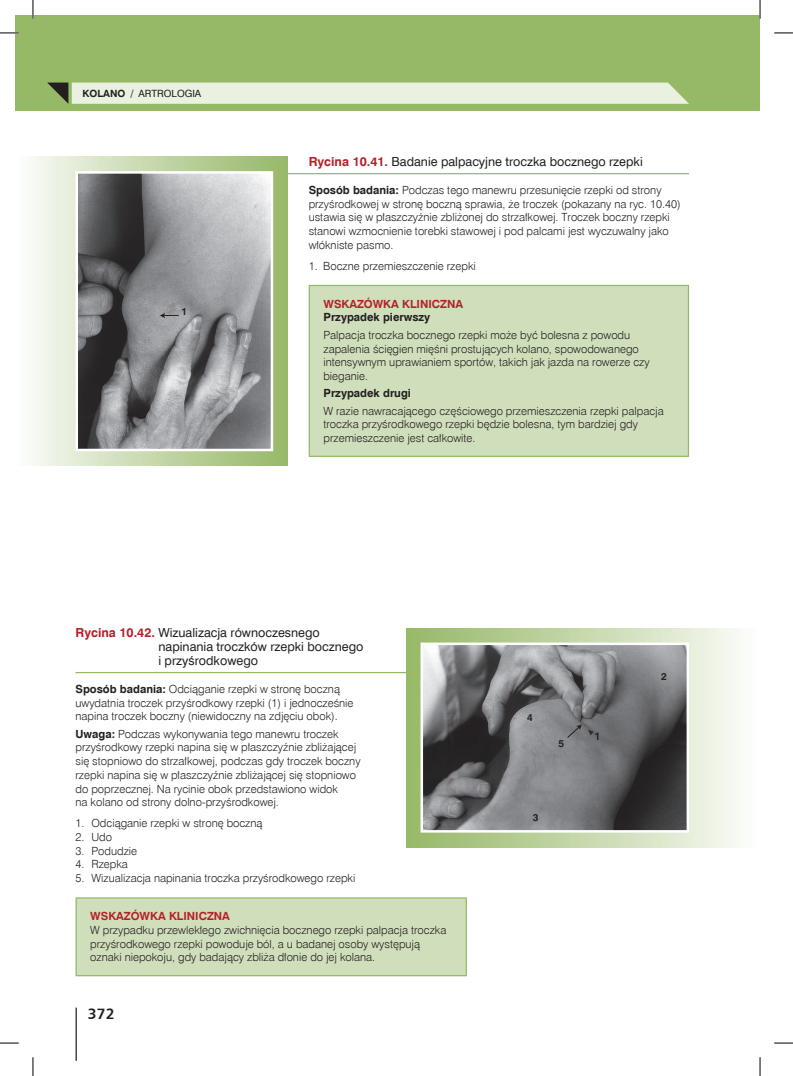
<style>
.page{position:relative;width:793px;height:1076px;background:#fff}
.page>*{position:absolute;margin:0;border:0;box-sizing:border-box;transform-origin:0 0}
.t1{font:700 15px "Humnst 777 EU";color:#231f20}
.t2{font:12.5px/13.8px "Swis 721 EU";color:#231f20}
.t3{font:11.25px/13.8px "Swis 721 Lt EU";color:#231f20}
.t4{font:700 11.25px "Swis 721 EU";color:#b61f29}
.t5{font:700 11.25px "Swis 721 EU";color:#231f20}
.t6{font:700 10px "Swis 721 EU";color:#231f20}
.t7{font:10px "Swis 721 EU";color:#231f20}
.s1{font-weight:400}
.s2{font-weight:700;color:#b61f29}
.s3{font-family:"Swis 721 EU";font-weight:700}
</style>
<div class="page">
<div style="left:15px;top:15px;width:744px;height:96px;background:#96b967"></div>
<hr style="left:75px;top:1007px;width:2px;height:53px;background:#231f20">
<svg style="left:47px;top:83px;width:641px;height:21px;background:#e3ebd7"></svg>
<hr style="left:287px;top:173px;width:401px;height:1px;background:#96b967">
<div style="left:309px;top:285px;width:379px;height:171px;background:#d0dfbb"></div>
<hr style="left:308px;top:285px;width:380px;height:1px;background:#96b967">
<hr style="left:308px;top:286px;width:2px;height:170px;background:#96b967">
<hr style="left:687px;top:286px;width:1px;height:170px;background:#96b967">
<hr style="left:308px;top:456px;width:380px;height:1px;background:#96b967">
<hr style="left:75px;top:672px;width:331px;height:1px;background:#96b967">
<div style="left:76px;top:898px;width:390px;height:77px;background:#d0dfbb"></div>
<hr style="left:75px;top:897px;width:391px;height:1px;background:#96b967">
<hr style="left:75px;top:898px;width:2px;height:77px;background:#96b967">
<hr style="left:465px;top:898px;width:1px;height:77px;background:#96b967">
<hr style="left:75px;top:975px;width:391px;height:1px;background:#96b967">
<svg style="left:31px;top:157px;width:256px;height:308px;background:#d3e1bf"></svg>
<img style="left:78px;top:174px;width:192px;height:274px">
<svg style="left:160px;top:312px;width:19px;height:6px"></svg>
<div style="left:75px;top:171px;width:198px;height:280px;border:2px solid #fff"></div>
<svg style="left:406px;top:628px;width:334px;height:219px;background:#d2e0be"></svg>
<img style="left:423px;top:645px;width:262px;height:184px">
<svg style="left:566px;top:724px;width:15px;height:14px"></svg>
<div style="left:420px;top:642px;width:268px;height:190px;border:2px solid #fff"></div>
<svg style="left:0;top:32px;width:19px;height:2px"></svg>
<svg style="left:774px;top:32px;width:18px;height:2px"></svg>
<svg style="left:0;top:1042px;width:19px;height:2px"></svg>
<svg style="left:774px;top:1042px;width:18px;height:2px"></svg>
<svg style="left:32px;top:0;width:2px;height:19px"></svg>
<svg style="left:32px;top:1057px;width:2px;height:19px"></svg>
<svg style="left:759px;top:0;width:1px;height:19px"></svg>
<svg style="left:759px;top:1057px;width:1px;height:19px"></svg>
<p class="t6" style="left:82px;top:87px;width:90px">KOLANO / <span class="s1">ARTROLO</span></p>
<p class="t7" style="left:185px;top:87px;width:18px">GIA</p>
<p class="t6" style="left:181px;top:305px;width:7px">1</p>
<p class="t2" style="left:308px;top:155px;width:335px"><span class="s2">Rycina 10.41.</span> Badanie palpacyjne troczka bocznego rzepki</p>
<p class="t3" style="left:308px;top:183px;width:373px"><span class="s3">Sposób badania:</span> Podczas tego manewru przesunięcie rzepki od strony przyśrodkowej w stronę boczną sprawia, że troczek (pokazany na ryc. 10.40) ustawia się w płaszczyźnie zbliżonej do strzałkowej. Troczek boczny rzepki stanowi wzmocnienie torebki stawowej i pod palcami jest wyczuwalny jako włókniste pasmo.</p>
<p class="t3" style="left:308px;top:259px;width:168px">1. Boczne przemieszczenie rzepki</p>
<p class="t4" style="left:323px;top:297px;width:141px">WSKAZÓWKA KLINICZNA</p>
<p class="t5" style="left:323px;top:310px;width:108px">Przypadek pierwszy</p>
<p class="t3" style="left:323px;top:328px;width:327px">Palpacja troczka bocznego rzepki może być bolesna z powodu zapalenia ścięgien mięśni prostujących kolano, spowodowanego intensywnym uprawianiem sportów, takich jak jazda na rowerze czy bieganie.</p>
<p class="t5" style="left:323px;top:386px;width:89px">Przypadek drugi</p>
<p class="t3" style="left:323px;top:404px;width:341px">W razie nawracającego częściowego przemieszczenia rzepki palpacja troczka przyśrodkowego rzepki będzie bolesna, tym bardziej gdy przemieszczenie jest całkowite.</p>
<p class="t2" style="left:158px;top:626px;width:206px;text-indent:-83px"><span class="s2">Rycina 10.42.</span> Wizualizacja równoczesnego napinania troczków rzepki bocznego i przyśrodkowego</p>
<p class="t3" style="left:75px;top:682px;width:279px"><span class="s3">Sposób badania:</span> Odciąganie rzepki w stronę boczną uwydatnia troczek przyśrodkowy rzepki (1) i jednocześnie napina troczek boczny (niewidoczny na zdjęciu obok).</p>
<p class="t3" style="left:75px;top:727px;width:286px"><span class="s3">Uwaga:</span> Podczas wykonywania tego manewru troczek przyśrodkowy rzepki napina się w płaszczyźnie zbliżającej się stopniowo do strzałkowej, podczas gdy troczek boczny rzepki napina się w płaszczyźnie zbliżającej się stopniowo do poprzecznej. Na rycinie obok przedstawiono widok<br>na kolano od strony dolno-przyśrodkowej.</p>
<p class="t3" style="left:75px;top:816px;width:188px">1. Odciąganie rzepki w stronę boczną</p>
<p class="t3" style="left:75px;top:830px;width:38px">2. Udo</p>
<p class="t3" style="left:75px;top:844px;width:63px">3. Podudzie</p>
<p class="t3" style="left:75px;top:858px;width:54px">4. Rzepka</p>
<p class="t3" style="left:75px;top:871px;width:281px">5. Wizualizacja napinania troczka przyśrodkowego rzepki</p>
<p class="t4" style="left:90px;top:909px;width:141px">WSKAZÓWKA KLINICZNA</p>
<p class="t3" style="left:90px;top:923px;width:357px">W przypadku przewlekłego zwichnięcia bocznego rzepki palpacja troczka przyśrodkowego rzepki powoduje ból, a u badanej osoby występują oznaki niepokoju, gdy badający zbliża dłonie do jej kolana.</p>
<h1 class="t1" style="left:88px;top:1004px;width:28px">372</h1>
<p class="t6" style="left:527px;top:711px;width:7px">4</p>
<p class="t6" style="left:558px;top:737px;width:7px">5</p>
<p class="t6" style="left:532px;top:811px;width:7px">3</p>
<p class="t6" style="left:660px;top:670px;width:7px">2</p>
</div>
